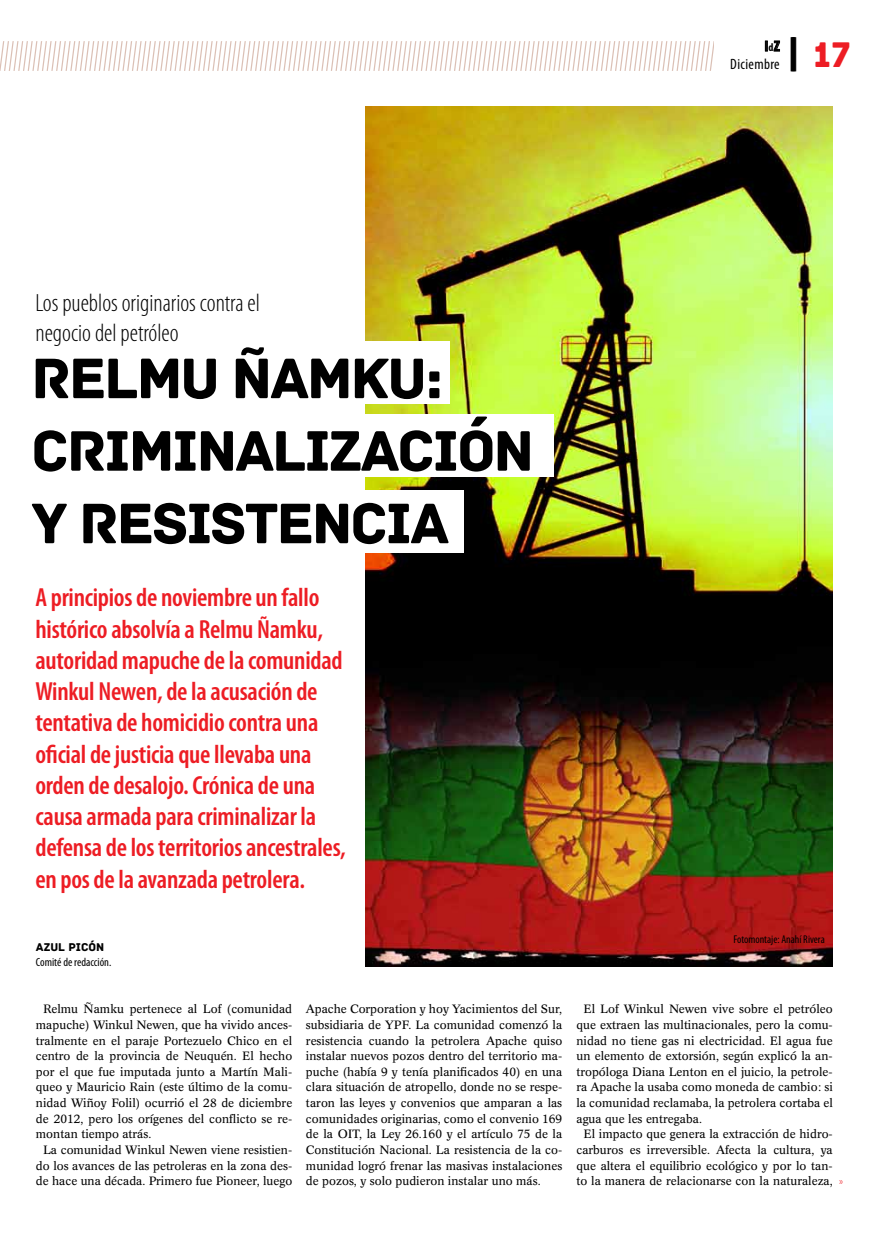
<style>
.page{position:relative;width:886px;height:1241px;background:#fff}
.page>*{position:absolute;margin:0;border:0;box-sizing:border-box;transform-origin:0 0}
.t1{font:60px/72.5px "Archive";letter-spacing:-.04em;color:#000}
.t2{font:37.5px "Archive";color:#ed1d24}
.t3{font:600 condensed 26.25px/31.2px "Myriad Pro";letter-spacing:-.01em;color:#ed1d24}
.t4{font:300 condensed 25px/30px "Myriad Pro";color:#000}
.t5{font:condensed 15px/18px "Myriad Pro";letter-spacing:.025em;color:#000;text-align:right}
.t6{font:11.88px/15.6px "Concorde BE";color:#000;text-align:justify}
.t7{font:condensed 11.88px "Myriad Pro";color:#000}
.t8{font:11.88px "Archive";color:#000}
.t9{font:condensed 11.25px "Myriad Pro";color:#000}
.s1{font-weight:700}
.s2{font-weight:700;font-size:11.25px}
.s3{font-family:"Signika";font-weight:700;color:#000}
.s4{font-family:"Myriad Pro";font-weight:300;font-stretch:condensed;color:#ed1d24}
</style>
<div class="page">
<svg style="left:0;top:41px;width:767px;height:30px"></svg>
<svg style="left:773px;top:40px;width:7px;height:12px"></svg>
<img style="left:365px;top:106px;width:468px;height:860px">
<div style="left:345px;top:413px;width:209px;height:63px;background:#fff"></div>
<div style="left:345px;top:341px;width:104px;height:62px;background:#fff"></div>
<div style="left:345px;top:490px;width:118px;height:62px;background:#fff"></div>
<h3 class="t4" style="left:35px;top:288px;width:226px">Los pueblos originarios contra el negocio del petróleo</h3>
<h1 class="t1" style="left:31px;top:343px;width:504px">RELMU ÑAMKU:<br>CRIMINALIZACIÓN<br>Y RESISTENCIA</h1>
<p class="t3" style="left:35px;top:582px;width:312px">A principios de noviembre un fallo histórico absolvía a Relmu Ñamku, autoridad mapuche de la comunidad Winkul Newen, de la acusación de tentativa de homicidio contra una oficial de justicia que llevaba una orden de desalojo. Crónica de una causa armada para criminalizar la defensa de los territorios ancestrales, en pos de la avanzada petrolera.</p>
<p class="t5" style="left:730px;top:37px;width:51px"><span class="s1">I</span><span class="s2">d</span><span class="s1">Z<br></span>Diciembre</p>
<h2 class="t2" style="left:788px;top:33px;width:64px"><span class="s3">|</span> 17</h2>
<p class="t8" style="left:36px;top:939px;width:70px">AZUL PICÓN</p>
<p class="t7" style="left:36px;top:955px;width:77px">Comité de redacción.</p>
<p class="t6" style="left:43px;top:1001px;width:251px">Relmu Ñamku pertenece al Lof (comunidad</p>
<p class="t6" style="left:36px;top:1016px;width:258px">mapuche) Winkul Newen, que ha vivido ances-</p>
<p class="t6" style="left:36px;top:1032px;width:258px">tralmente en el paraje Portezuelo Chico en el</p>
<p class="t6" style="left:36px;top:1048px;width:258px">centro de la provincia de Neuquén. El hecho</p>
<p class="t6" style="left:36px;top:1063px;width:258px">por el que fue imputada junto a Martín Mali-</p>
<p class="t6" style="left:36px;top:1079px;width:258px">queo y Mauricio Rain (este último de la comu-</p>
<p class="t6" style="left:36px;top:1095px;width:258px">nidad Wiñoy Folil) ocurrió el 28 de diciembre</p>
<p class="t6" style="left:36px;top:1110px;width:258px">de 2012, pero los orígenes del conflicto se re-</p>
<p class="t6" style="left:36px;top:1126px;width:117px">montan tiempo atrás.</p>
<p class="t6" style="left:43px;top:1141px;width:251px">La comunidad Winkul Newen viene resistien-</p>
<p class="t6" style="left:36px;top:1157px;width:258px">do los avances de las petroleras en la zona des-</p>
<p class="t6" style="left:36px;top:1173px;width:258px">de hace una década. Primero fue Pioneer, luego</p>
<p class="t9" style="left:733px;top:932px;width:93px">Fotomontaje: Anahí Rivera</p>
<p class="t6" style="left:306px;top:1001px;width:258px">Apache Corporation y hoy Yacimientos del Sur, subsidiaria de YPF. La comunidad comenzó la resistencia cuando la petrolera Apache quiso instalar nuevos pozos dentro del territorio ma&shy;puche (había 9 y tenía planificados 40) en una clara situación de atropello, donde no se respe&shy;taron las leyes y convenios que amparan a las comunidades originarias, como el convenio 169 de la OIT, la Ley 26.160 y el artículo 75 de la Constitución Nacional. La resistencia de la co&shy;munidad logró frenar las masivas instalaciones de pozos, y solo pudieron instalar uno más.</p>
<p class="t6" style="left:583px;top:1001px;width:251px">El Lof Winkul Newen vive sobre el petróleo</p>
<p class="t6" style="left:576px;top:1016px;width:258px">que extraen las multinacionales, pero la comu-</p>
<p class="t6" style="left:576px;top:1032px;width:258px">nidad no tiene gas ni electricidad. El agua fue</p>
<p class="t6" style="left:576px;top:1048px;width:258px">un elemento de extorsión, según explicó la an-</p>
<p class="t6" style="left:576px;top:1063px;width:258px">tropóloga Diana Lenton en el juicio, la petrole-</p>
<p class="t6" style="left:576px;top:1079px;width:258px">ra Apache la usaba como moneda de cambio: si</p>
<p class="t6" style="left:576px;top:1095px;width:258px">la comunidad reclamaba, la petrolera cortaba el</p>
<p class="t6" style="left:576px;top:1110px;width:127px">agua que les entregaba.</p>
<p class="t6" style="left:583px;top:1126px;width:251px">El impacto que genera la extracción de hidro-</p>
<p class="t6" style="left:576px;top:1141px;width:258px">carburos es irreversible. Afecta la cultura, ya</p>
<p class="t6" style="left:576px;top:1157px;width:258px">que altera el equilibrio ecológico y por lo tan-</p>
<p class="t6" style="left:576px;top:1173px;width:268px">to la manera de relacionarse con la naturaleza, <span class="s4">»</span></p>
</div>
